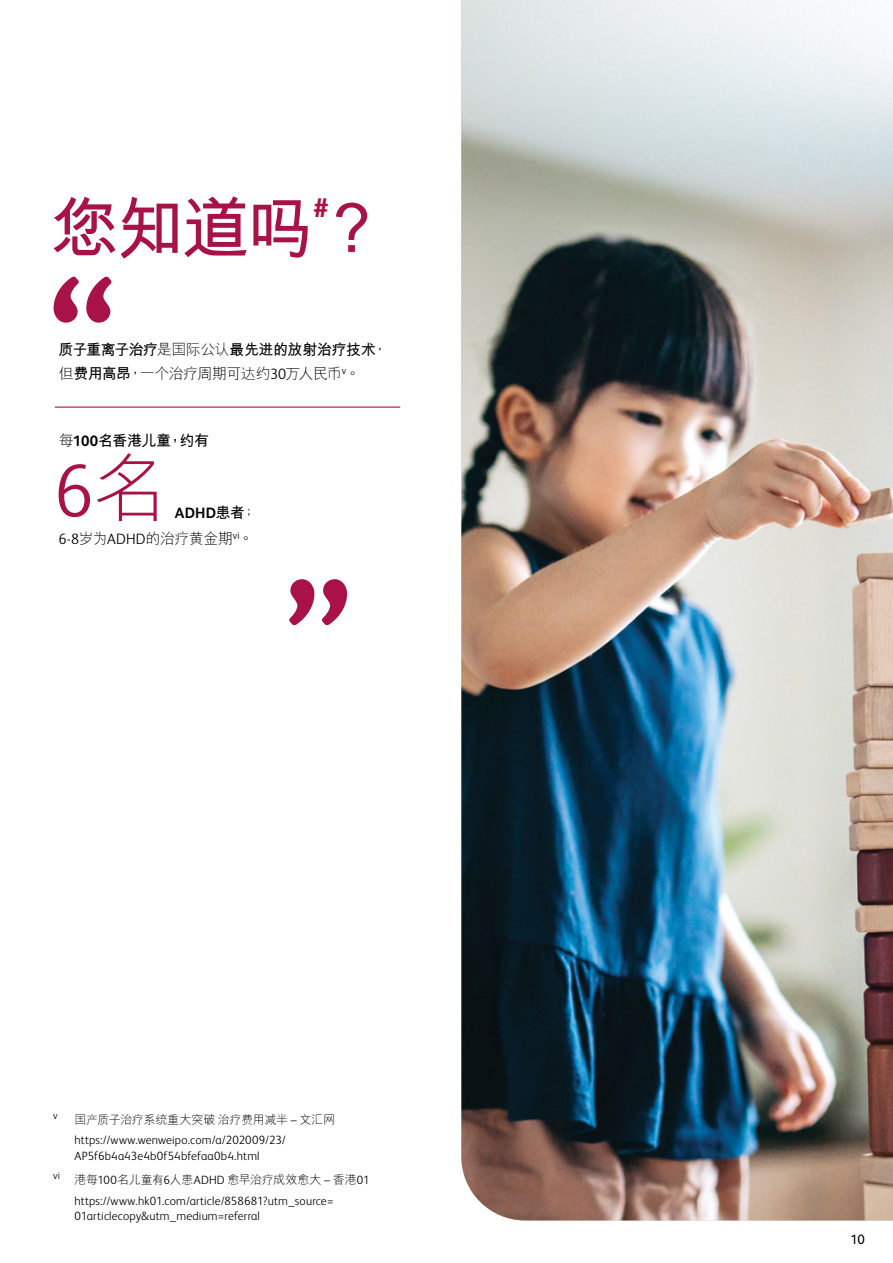
<style>
.page{position:relative;width:893px;height:1263px;background:#fff}
.page>*{position:absolute;margin:0;border:0;box-sizing:border-box;transform-origin:0 0}
.t1{font:300 75px "FS Albert Pro";color:#a81246}
.t2{font:700 27px "FS Albert Pro";color:#a81246}
.t3{font:700 15px/24px "M Hei PRC";letter-spacing:-.035em;color:#000}
.t4{font:300 15px "M Hei PRC";letter-spacing:-.04em;color:#000}
.t5{font:700 15px "FS Albert Pro";color:#000}
.t6{font:13.5px "FS Albert Pro";color:#000}
.t7{font:300 12px/15.8px "FS Albert Pro";letter-spacing:.015em;color:#000}
.t8{font:300 12px "M Hei PRC";letter-spacing:-.025em;color:#000}
.t9{font:300 10.5px "FS Albert Pro";color:#000}
.s1{font-weight:300}
.s2{font-family:"M Hei HKS";font-weight:300}
.s3{font-family:"FS Albert Pro";font-weight:300}
.s4{font-family:"FS Albert Pro"}
.s5{font-family:"M Hei HKS"}
.s6{font-family:"M Hei PRC"}
</style>
<div class="page">
<svg style="left:54px;top:277px;width:58px;height:46px"></svg>
<svg style="left:289px;top:579px;width:58px;height:46px"></svg>
<hr style="left:55px;top:406px;width:345px;height:2px;background:#a81246">
<svg style="left:54px;top:196px;width:313px;height:63px"></svg>
<img style="left:461px;top:0;width:432px;height:1220px">
<h2 class="t2" style="left:314px;top:189px;width:17px">#</h2>
<p class="t3" style="left:59px;top:338px;width:330px">质子重离子治疗<span class="s1">是国际公认</span>最先进的放射治疗技术<span class="s2">，</span><span class="s1">但</span>费用高昂<span class="s2">，</span><span class="s1">一个治疗周期可达约</span><span class="s3">30</span><span class="s1">万人民币</span><sup>v</sup><span class="s2">。</span></p>
<p class="t3" style="left:59px;top:429px;width:152px"><span class="s1">每</span><span class="s4">100</span>名香港儿童<span class="s5">，</span>约有</p>
<h1 class="t1" style="left:53px;top:439px;width:116px">6<span class="s6">名</span></h1>
<p class="t5" style="left:175px;top:502px;width:83px">ADHD<span class="s6">患者</span><span class="s2">；</span></p>
<p class="t4" style="left:58px;top:530px;width:197px"><span class="s4">6-8</span>岁为<span class="s4">ADHD</span>的治疗黄金期<sup>vi</sup><span class="s5">。</span></p>
<p class="t9" style="left:53px;top:1108px;width:6px">v</p>
<p class="t8" style="left:74px;top:1113px;width:262px">国产质子治疗系统重大突破治疗费用减半 <span class="s4">–</span> 文汇网</p>
<p class="t7" style="left:74px;top:1131px;width:213px">https://www.wenweipo.com/a/202009/23/<br>AP5f6b4a43e4b0f54bfefaa0b4.html</p>
<p class="t8" style="left:53px;top:1173px;width:318px"><sup>vi</sup> 港每<span class="s4">100</span>名儿童有<span class="s4">6</span>人患<span class="s4">ADHD</span> 愈早治疗成效愈大 <span class="s4">–</span> 香港<span class="s4">01</span></p>
<p class="t7" style="left:74px;top:1192px;width:261px">https://www.hk01.com/article/858681?utm_source=<br>01articlecopy&amp;utm_medium=referral</p>
<p class="t6" style="left:850px;top:1229px;width:16px">10</p>
</div>
